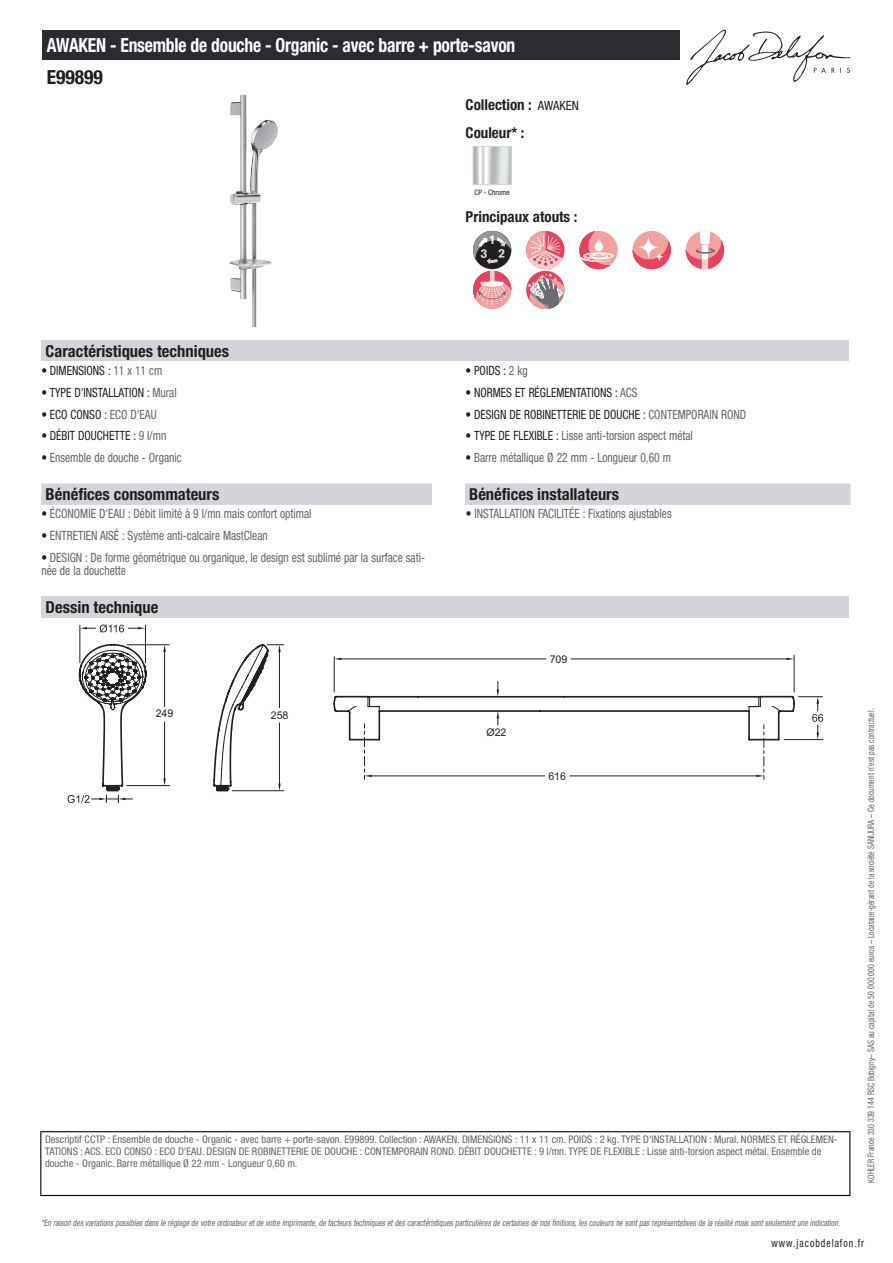
<style>
.page{position:relative;width:893px;height:1263px;background:#fff}
.page>*{position:absolute;margin:0;border:0;box-sizing:border-box;transform-origin:0 0}
.t1{font:700 condensed 19.5px "Helvetica Neue LT Std";letter-spacing:-.01em;color:#fff;scale:.9 1}
.t2{font:700 condensed 19.5px "Helvetica Neue LT Std";color:#231f20}
.t3{font:700 condensed 16.5px "Helvetica Neue LT Std";color:#231f20}
.t4{font:700 condensed 15px/27.8px "Helvetica Neue LT Std";color:#231f20}
.t5{font:condensed 12.75px/13.5px "Helvetica Neue LT Std";color:#626568;scale:.9 1}
.t6{font:condensed 12.75px "Helvetica Neue LT Std";color:#231f20;scale:.9 1}
.t7{font:condensed 11.25px "Helvetica Neue LT Std";letter-spacing:.1em;color:#231f20;scale:.87 1}
.t8{font:10.65px "Arial";color:#231f20}
.t9{font:condensed 10.5px/12px "Helvetica Neue LT Std";color:#626568}
.t10{font:italic condensed 9px "Helvetica Neue LT Std";color:#626568;scale:.87 1}
.t11{font:condensed 9px "Helvetica Neue LT Std";color:#626568;scale:.87 1}
.t12{font:condensed 7.5px "Helvetica Neue LT Std";color:#231f20}
.s1{font-weight:400;font-size:12.75px}
.s2{color:#626568}
.s3{color:#231f20}
</style>
<div class="page">
<svg style="left:686px;top:30px;width:164px;height:55px"></svg>
<img style="left:229px;top:95px;width:49px;height:233px">
<img style="left:475px;top:148px;width:35px;height:35px">
<div style="left:473px;top:146px;width:39px;height:39px;border:1px solid #d3d4da"></div>
<div style="left:473px;top:231px;width:38px;height:38px;background:#231f20;border-radius:50%"></div>
<svg style="left:473px;top:231px;width:38px;height:33px"></svg>
<div style="left:579px;top:231px;width:39px;height:38px;background:#f2a1a1;border-radius:50%"></div>
<svg style="left:579px;top:231px;width:35px;height:38px"></svg>
<div style="left:632px;top:231px;width:39px;height:38px;background:#f2a1a1;border-radius:50%"></div>
<svg style="left:632px;top:237px;width:39px;height:32px"></svg>
<svg style="left:686px;top:231px;width:38px;height:38px"></svg>
<div style="left:473px;top:271px;width:38px;height:38px;background:#f2a1a1;border-radius:50%"></div>
<svg style="left:473px;top:271px;width:38px;height:34px"></svg>
<svg style="left:526px;top:231px;width:38px;height:78px"></svg>
<div style="left:41px;top:340px;width:808px;height:21px;background:#d3d4da"></div>
<div style="left:41px;top:483px;width:809px;height:22px;background:#d3d4da"></div>
<div style="left:432px;top:483px;width:33px;height:22px;background:#fff"></div>
<div style="left:41px;top:597px;width:808px;height:21px;background:#d3d4da"></div>
<svg style="left:79px;top:625px;width:716px;height:178px"></svg>
<svg style="left:333px;top:681px;width:490px;height:98px"></svg>
<div style="left:43px;top:30px;width:637px;height:30px;background:#2a2c32"></div>
<hr style="left:40px;top:1131px;width:810px;height:1px;background:#040503">
<hr style="left:40px;top:1132px;width:1px;height:63px;background:#040503">
<hr style="left:849px;top:1132px;width:1px;height:63px;background:#040503">
<hr style="left:40px;top:1195px;width:810px;height:1px;background:#040503">
<h1 class="t1" style="left:47px;top:33px;width:522px">AWAKEN - Ensemble de douche - Organic - avec barre + porte-savon</h1>
<h1 class="t2" style="left:47px;top:65px;width:58px">E99899</h1>
<h3 class="t4" style="left:466px;top:90px;width:115px">Collection : <span class="s1">AWAKEN<br></span>Couleur* :</h3>
<p class="t12" style="left:474px;top:188px;width:37px">CP - Chrome</p>
<h3 class="t4" style="left:466px;top:203px;width:113px">Principaux atouts :</h3>
<h2 class="t3" style="left:46px;top:341px;width:185px">Caractéristiques techniques</h2>
<p class="t6" style="left:41px;top:363px;width:136px">• DIMENSIONS : <span class="s2">11 x 11 cm</span></p>
<p class="t6" style="left:466px;top:363px;width:71px">• POIDS : <span class="s2">2 kg</span></p>
<p class="t6" style="left:41px;top:385px;width:152px">• TYPE D'INSTALLATION : <span class="s2">Mural</span></p>
<p class="t6" style="left:466px;top:385px;width:193px">• NORMES ET RÉGLEMENTATIONS : <span class="s2">ACS</span></p>
<p class="t6" style="left:41px;top:407px;width:130px">• ECO CONSO : <span class="s2">ECO D'EAU</span></p>
<p class="t6" style="left:466px;top:407px;width:313px">• DESIGN DE ROBINETTERIE DE DOUCHE : <span class="s2">CONTEMPORAIN ROND</span></p>
<p class="t6" style="left:41px;top:428px;width:140px">• DÉBIT DOUCHETTE : <span class="s2">9 l/mn</span></p>
<p class="t5" style="left:466px;top:429px;width:254px"><span class="s3">• TYPE DE FLEXIBLE :</span> Lisse anti-torsion aspect métal</p>
<p class="t5" style="left:41px;top:451px;width:157px"><span class="s3">•</span> Ensemble de douche - Organic</p>
<p class="t5" style="left:466px;top:451px;width:230px"><span class="s3">•</span> Barre métallique Ø 22 mm - Longueur 0,60 m</p>
<h2 class="t3" style="left:46px;top:484px;width:175px">Bénéfices consommateurs</h2>
<h2 class="t3" style="left:469px;top:484px;width:151px">Bénéfices installateurs</h2>
<p class="t5" style="left:41px;top:507px;width:302px"><span class="s3">•</span> ÉCONOMIE D'EAU : Débit limité à 9 l/mn mais confort optimal</p>
<p class="t5" style="left:466px;top:507px;width:230px"><span class="s3">•</span> INSTALLATION FACILITÉE : Fixations ajustables</p>
<p class="t5" style="left:41px;top:529px;width:253px"><span class="s3">•</span> ENTRETIEN AISÉ : Système anti-calcaire MastClean</p>
<p class="t5" style="left:41px;top:551px;width:428px"><span class="s3">•</span> DESIGN : De forme géométrique ou organique, le design est sublimé par la surface sati&shy;née de la douchette</p>
<h2 class="t3" style="left:46px;top:597px;width:114px">Dessin technique</h2>
<p class="t8" style="left:156px;top:707px;width:19px">249</p>
<p class="t8" style="left:271px;top:708px;width:19px">258</p>
<p class="t8" style="left:486px;top:725px;width:22px">Ø22</p>
<p class="t8" style="left:550px;top:652px;width:19px">709</p>
<p class="t8" style="left:548px;top:769px;width:19px">616</p>
<p class="t9" style="left:45px;top:1134px;width:794px">Descriptif CCTP : Ensemble de douche - Organic - avec barre + porte-savon. E99899. Collection : AWAKEN. DIMENSIONS : 11 x 11 cm. POIDS : 2 kg. TYPE D'INSTALLATION : Mural. NORMES ET RÉGLEMEN-<br>TATIONS : ACS. ECO CONSO : ECO D'EAU. DESIGN DE ROBINETTERIE DE DOUCHE : CONTEMPORAIN ROND. DÉBIT DOUCHETTE : 9 l/mn. TYPE DE FLEXIBLE : Lisse anti-torsion aspect métal. Ensemble de douche - Organic. Barre métallique Ø 22 mm - Longueur 0,60 m.</p>
<p class="t11" style="left:866px;top:1183px;width:547px;rotate:-90deg">KOHLER France 330 339 144 RSC Bobigny– SAS au capital de 50 000 000 euros – Locataire-gérant de la société SANIJURA – Ce document n’est pas contractuel.</p>
<p class="t10" style="left:41px;top:1217px;width:922px">*En raison desvariationspossiblesdansle réglage de votre ordinateuretde votre imprimante,de facteurstechniquesetdescaractéristiquesparticulièresde certainesde nosfinitions,lescouleursne sontpasreprésentativesde la réalité maissontseulementune indication.</p>
<p class="t7" style="left:772px;top:1237px;width:108px">www.jacobdelafon.fr</p>
</div>
